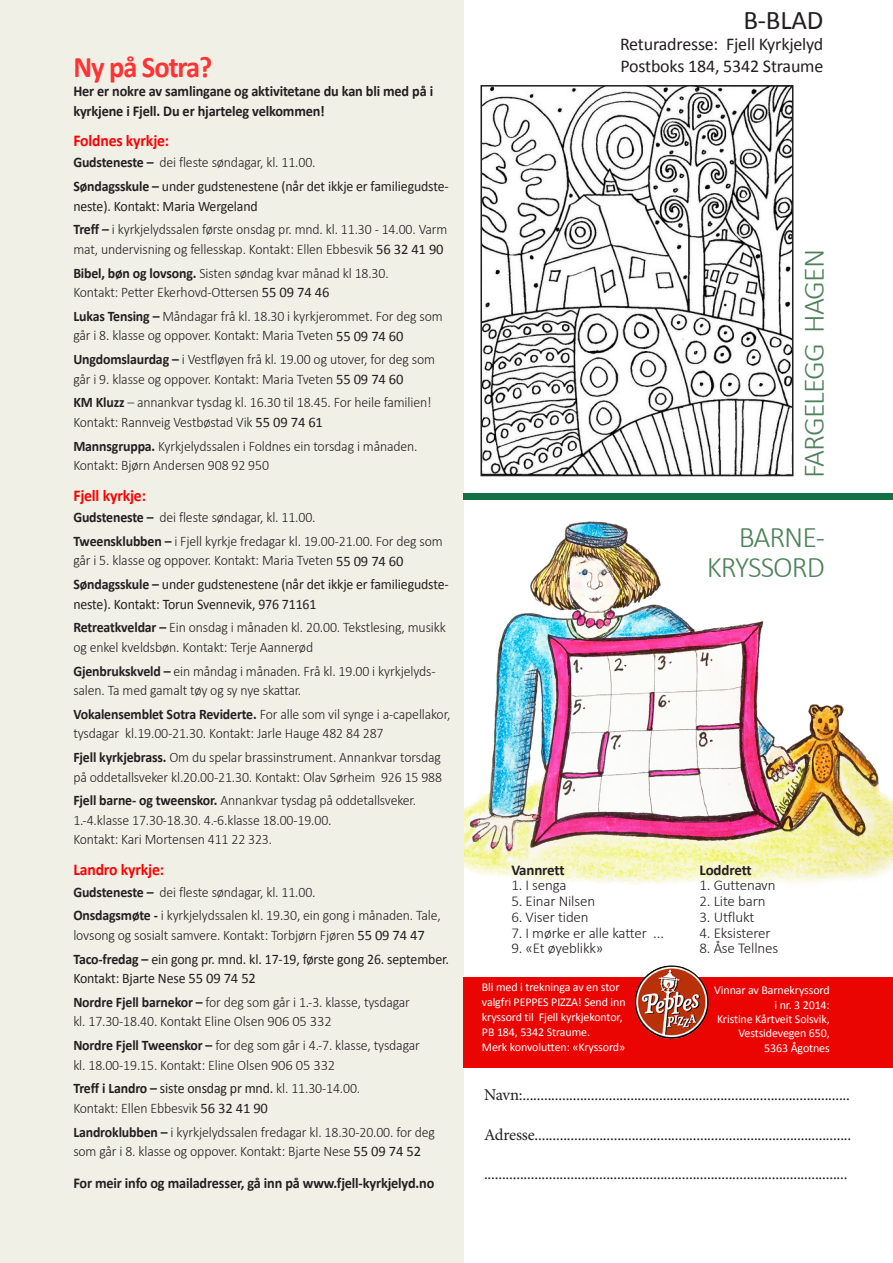
<style>
.page{position:relative;width:893px;height:1263px;background:#fff}
.page>*{position:absolute;margin:0;border:0;box-sizing:border-box;transform-origin:0 0}
.B-tittel{font:300 30px/30px "Calibri";letter-spacing:-.035em;color:#4f825b;text-align:right}
.B-tittel-2{font:700 30px "Calibri";letter-spacing:-.035em;color:#f33;scale:.95 1}
.t1{font:27px "Calibri";color:#231f20}
.t2{font:18px "Calibri";letter-spacing:-.01em;color:#231f20}
.t3{font:16.5px "Minion Pro";letter-spacing:-.015em;color:#231f20}
.M_tittel{font:700 16.5px "Calibri";letter-spacing:-.01em;color:#f00;scale:.95 1}
.Ingress{font:700 15px/19.8px "Calibri";letter-spacing:-.01em;color:#231f20;scale:.95 1}
.Livets_gang-tekst{font:300 15px "Calibri";letter-spacing:-.01em;color:#231f20}
.Livets_gang-datoer{font:700 15px "Calibri";letter-spacing:-.015em;color:#231f20}
.Brødtekst{font:300 14.55px/19.5px "Calibri";letter-spacing:-.01em;color:#231f20;scale:.95 1}
.Brødtekst-2{font:14.55px/19.5px "Calibri";letter-spacing:-.01em;color:#231f20;scale:.95 1}
.Gudsteneste-listen{font:12px/15px "Calibri";letter-spacing:-.01em;color:#fff}
.s1{font-weight:700}
.s2{font-weight:400}
</style>
<div class="page">
<img style="left:464px;top:521px;width:429px;height:363px">
<div style="left:0;top:0;width:463px;height:1263px;background:#f1f0e7"></div>
<div style="left:463px;top:977px;width:430px;height:91px;background:#ea0402"></div>
<img style="left:635px;top:965px;width:74px;height:74px;border-radius:37px">
<div style="left:463px;top:493px;width:430px;height:7px;background:#137044"></div>
<img style="left:483px;top:88px;width:307px;height:385px">
<div style="left:480px;top:85px;width:313px;height:391px;border:2px solid #231f20"></div>
<p class="B-tittel-2" style="left:73px;top:48px;width:148px">Ny på Sotra?</p>
<p class="Ingress" style="left:73px;top:81px;width:380px">Her er nokre av samlingane og aktivitetane du kan bli med på i kyrkjene i Fjell. Du er hjarteleg velkommen!</p>
<p class="M_tittel" style="left:73px;top:130px;width:102px">Foldnes kyrkje:</p>
<p class="Brødtekst" style="left:73px;top:152px;width:257px"><span class="s1">Gudsteneste –</span> dei fleste søndagar, kl. 11.00.</p>
<p class="Brødtekst-2" style="left:73px;top:177px;width:397px"><span class="s1">Søndagsskule –</span> under gudstenestene (når det ikkje er familiegudste&shy;neste). Kontakt: Maria Wergeland</p>
<p class="Brødtekst" style="left:73px;top:219px;width:395px"><span class="s1">Treff –</span> i kyrkjelydssalen første onsdag pr. mnd. kl. 11.30 - 14.00. Varm mat, undervisning og fellesskap. Kontakt: Ellen Ebbesvik <span class="s2">56 32 41 90</span></p>
<p class="Brødtekst" style="left:73px;top:262px;width:334px"><span class="s1">Bibel, bøn og lovsong.</span> Sisten søndag kvar månad kl 18.30.<br>Kontakt: Petter Ekerhovd-Ottersen <span class="s2">55 09 74 46</span></p>
<p class="Brødtekst" style="left:73px;top:306px;width:390px"><span class="s1">Lukas Tensing –</span> Måndagar frå kl. 18.30 i kyrkjerommet. For deg som går i 8. klasse og oppover. Kontakt: Maria Tveten <span class="s2">55 09 74 60</span></p>
<p class="Brødtekst" style="left:73px;top:349px;width:382px"><span class="s1">Ungdomslaurdag –</span> i Vestfløyen frå kl. 19.00 og utover, for deg som går i 9. klasse og oppover. Kontakt: Maria Tveten <span class="s2">55 09 74 60</span></p>
<p class="Brødtekst" style="left:73px;top:392px;width:379px"><span class="s1">KM Kluzz</span> – annankvar tysdag kl. 16.30 til 18.45. For heile familien!<br>Kontakt: Rannveig Vestbøstad Vik <span class="s2">55 09 74 61</span></p>
<p class="Brødtekst" style="left:73px;top:435px;width:364px"><span class="s1">Mannsgruppa.</span> Kyrkjelydssalen i Foldnes ein torsdag i månaden.<br>Kontakt: Bjørn Andersen 908 92 950</p>
<p class="M_tittel" style="left:73px;top:484px;width:78px">Fjell kyrkje:</p>
<p class="Brødtekst" style="left:73px;top:507px;width:257px"><span class="s1">Gudsteneste –</span> dei fleste søndagar, kl. 11.00.</p>
<p class="Brødtekst" style="left:73px;top:531px;width:390px"><span class="s1">Tweensklubben –</span> i Fjell kyrkje fredagar kl. 19.00-21.00. For deg som går i 5. klasse og oppover. Kontakt: Maria Tveten <span class="s2">55 09 74 60</span></p>
<p class="Brødtekst-2" style="left:73px;top:575px;width:397px"><span class="s1">Søndagsskule –</span> under gudstenestene (når det ikkje er familiegudste&shy;neste). Kontakt: Torun Svennevik, 976 71161</p>
<p class="Brødtekst" style="left:73px;top:617px;width:394px"><span class="s1">Retreatkveldar –</span> Ein onsdag i månaden kl. 20.00. Tekstlesing, musikk og enkel kveldsbøn. Kontakt: Terje Aannerød</p>
<p class="Brødtekst" style="left:73px;top:660px;width:383px"><span class="s1">Gjenbrukskveld –</span> ein måndag i månaden. Frå kl. 19.00 i kyrkjelyds&shy;salen. Ta med gamalt tøy og sy nye skattar.</p>
<p class="Brødtekst" style="left:73px;top:704px;width:398px"><span class="s1">Vokalensemblet Sotra Reviderte.</span> For alle som vil synge i a-capellakor, tysdagar kl.19.00-21.30. Kontakt: Jarle Hauge 482 84 287</p>
<p class="Brødtekst" style="left:73px;top:747px;width:390px"><span class="s1">Fjell kyrkjebrass.</span> Om du spelar brassinstrument. Annankvar torsdag på oddetallsveker kl.20.00-21.30. Kontakt: Olav Sørheim 926 15 988</p>
<p class="Brødtekst" style="left:73px;top:790px;width:362px"><span class="s1">Fjell barne- og tweenskor.</span> Annankvar tysdag på oddetallsveker.<br>1.-4.klasse 17.30-18.30. 4.-6.klasse 18.00-19.00.<br>Kontakt: Kari Mortensen 411 22 323.</p>
<p class="M_tittel" style="left:73px;top:859px;width:97px">Landro kyrkje:</p>
<p class="Brødtekst" style="left:73px;top:881px;width:257px"><span class="s1">Gudsteneste –</span> dei fleste søndagar, kl. 11.00.</p>
<p class="Brødtekst" style="left:73px;top:905px;width:388px"><span class="s1">Onsdagsmøte -</span> i kyrkjelydssalen kl. 19.30, ein gong i månaden. Tale, lovsong og sosialt samvere. Kontakt: Torbjørn Fjøren <span class="s2">55 09 74 47</span></p>
<p class="Brødtekst-2" style="left:73px;top:949px;width:397px"><span class="s1">Taco-fredag –</span> ein gong pr. mnd. kl. 17-19, første gong 26. september.<br>Kontakt: Bjarte Nese 55 09 74 52</p>
<p class="Brødtekst" style="left:73px;top:991px;width:356px"><span class="s1">Nordre Fjell barnekor –</span> for deg som går i 1.-3. klasse, tysdagar kl. 17.30-18.40. Kontakt Eline Olsen 906 05 332</p>
<p class="Brødtekst" style="left:73px;top:1035px;width:366px"><span class="s1">Nordre Fjell Tweenskor –</span> for deg som går i 4.-7. klasse, tysdagar kl. 18.00-19.15. Kontakt: Eline Olsen 906 05 332</p>
<p class="Brødtekst" style="left:73px;top:1078px;width:304px"><span class="s1">Treff i Landro –</span> <span class="s2">siste onsdag pr mnd.</span> kl. 11.30-14.00.<br>Kontakt: Ellen Ebbesvik <span class="s2">56 32 41 90</span></p>
<p class="Brødtekst" style="left:73px;top:1121px;width:382px"><span class="s1">Landroklubben –</span> i kyrkjelydssalen fredagar kl. 18.30-20.00. for deg som går i 8. klasse og oppover. Kontakt: Bjarte Nese <span class="s2">55 09 74 52</span></p>
<p class="Ingress" style="left:73px;top:1173px;width:382px">For meir info og mailadresser, gå inn på www.fjell-kyrkjelyd.no</p>
<p class="t1" style="left:744px;top:3px;width:81px">B-BLAD</p>
<p class="t2" style="left:620px;top:33px;width:205px">Returadresse: Fjell Kyrkjelyd</p>
<p class="t2" style="left:620px;top:55px;width:204px">Postboks 184, 5342 Straume</p>
<p class="B-tittel" style="left:797px;top:478px;width:230px;rotate:-90deg">FARGELEGG HAGEN</p>
<p class="B-tittel" style="left:707px;top:520px;width:120px">BARNE-<br>KRYSSORD</p>
<p class="Livets_gang-datoer" style="left:511px;top:860px;width:55px">Vannrett</p>
<p class="Livets_gang-tekst" style="left:511px;top:876px;width:57px">1. I senga</p>
<p class="Livets_gang-tekst" style="left:511px;top:892px;width:85px">5. Einar Nilsen</p>
<p class="Livets_gang-tekst" style="left:511px;top:907px;width:79px">6. Viser tiden</p>
<p class="Livets_gang-tekst" style="left:511px;top:923px;width:154px">7. I mørke er alle katter ...</p>
<p class="Livets_gang-tekst" style="left:511px;top:939px;width:94px">9. «Et øyeblikk»</p>
<p class="Livets_gang-datoer" style="left:699px;top:860px;width:54px">Loddrett</p>
<p class="Livets_gang-tekst" style="left:699px;top:876px;width:78px">1. Guttenavn</p>
<p class="Livets_gang-tekst" style="left:699px;top:892px;width:68px">2. Lite barn</p>
<p class="Livets_gang-tekst" style="left:699px;top:907px;width:56px">3. Utflukt</p>
<p class="Livets_gang-tekst" style="left:699px;top:923px;width:73px">4. Eksisterer</p>
<p class="Livets_gang-tekst" style="left:699px;top:939px;width:80px">8. Åse Tellnes</p>
<p class="Gudsteneste-listen" style="left:482px;top:980px;width:145px">Bli med i trekninga av en stor valgfri PEPPES PIZZA! Send inn kryssord til Fjell kyrkjekontor,<br>PB 184, 5342 Straume.<br>Merk konvolutten: «Kryssord»</p>
<p class="Gudsteneste-listen" style="left:714px;top:983px;width:117px;line-height:14.4px;text-align:right">Vinnar av Barnekryssord i nr. 3 2014:</p>
<p class="Gudsteneste-listen" style="left:717px;top:1011px;width:114px">Kristine Kårtveit Solsvik,</p>
<p class="Gudsteneste-listen" style="left:738px;top:1026px;width:93px">Vestsidevegen 650,</p>
<p class="Gudsteneste-listen" style="left:764px;top:1040px;width:67px">5363 Ågotnes</p>
<p class="t3" style="left:484px;top:1084px;width:367px">Navn:...........................................................................................</p>
<p class="t3" style="left:484px;top:1123px;width:369px">Adresse........................................................................................</p>
<p class="t3" style="left:484px;top:1163px;width:365px">.....................................................................................................</p>
</div>
